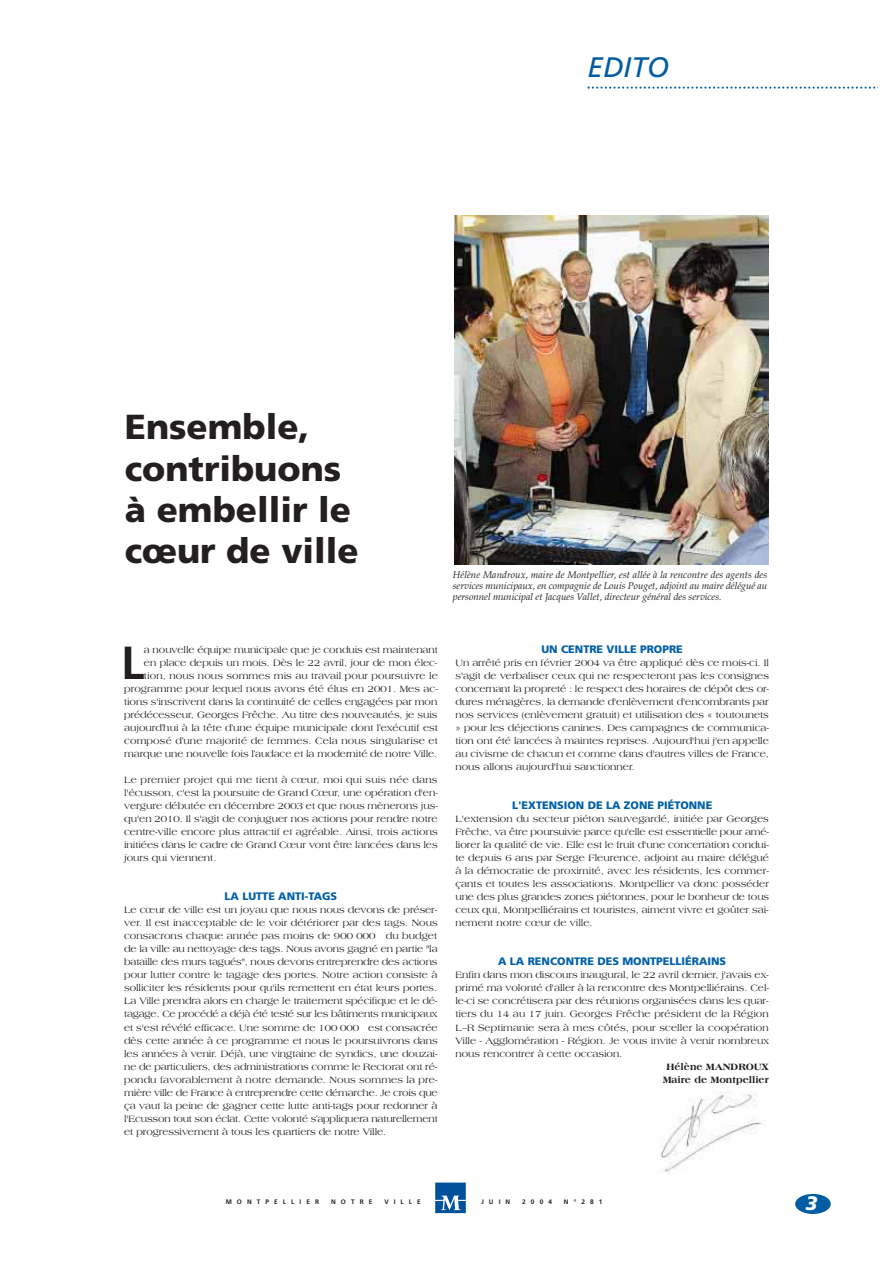
<style>
.page{position:relative;width:893px;height:1263px;background:#fff}
.page>*{position:absolute;margin:0;border:0;box-sizing:border-box;transform-origin:0 0}
.t1{font:700 46.35px "Frutiger";color:#231f20}
.t2{font:900 34.8px/41.2px "Frutiger";color:#231f20}
.t3{font:italic 28.2px "Frutiger";color:#005da3}
.t4{font:italic 900 19.5px "Frutiger";color:#fff}
.t5{font:900 10.8px "Frutiger";color:#0060a9}
.t6{font:9.75px/13px "Americana";letter-spacing:-.005em;color:#231f20;text-align:justify}
.t7{font:italic 9.75px/10.8px "Palatino";color:#231f20;text-align:justify}
.t8{font:800 9.75px/13px "Americana";color:#231f20;text-align:center}
.t9{font:700 6.45px "Frutiger";letter-spacing:.78em;color:#231f20}
</style>
<div class="page">
<img style="left:435px;top:86px;width:441px;height:1128px">
<h3 class="t3" style="left:587px;top:56px;width:83px">EDITO</h3>
<h2 class="t2" style="left:125px;top:409px;width:235px">Ensemble, contribuons à embellir le cœur de ville</h2>
<p class="t7" style="left:453px;top:570px;width:316px">Hélène Mandroux, maire de Montpellier, est allée à la rencontre des agents des services municipaux, en compagnie de Louis Pouget, adjoint au maire délégué au personnel municipal et Jacques Vallet, directeur général des services.</p>
<p class="t6" style="left:124px;top:644px;width:315px;text-align:right">a nouvelle équipe municipale que je conduis est maintenant<br>en place depuis un mois. Dès le 22 avril, jour de mon élec&shy;tion, nous nous sommes mis au travail pour poursuivre le programme pour lequel nous avons été élus en 2001. Mes ac&shy;tions s'inscrivent dans la continuité de celles engagées par mon prédécesseur, Georges Frêche. Au titre des nouveautés, je suis aujourd’hui à la tête d’une équipe municipale dont l’exécutif est composé d’une majorité de femmes. Cela nous singularise et marque une nouvelle fois l’audace et la modernité de notre Ville.</p>
<p class="t6" style="left:124px;top:774px;width:315px">Le premier projet qui me tient à cœur, moi qui suis née dans l'écusson, c'est la poursuite de Grand Cœur, une opération d'en&shy;vergure débutée en décembre 2003 et que nous mènerons jus&shy;qu'en 2010. Il s'agit de conjuguer nos actions pour rendre notre centre-ville encore plus attractif et agréable. Ainsi, trois actions initiées dans le cadre de Grand Cœur vont être lancées dans les jours qui viennent.</p>
<p class="t5" style="left:224px;top:892px;width:114px">LA LUTTE ANTI-TAGS</p>
<p class="t6" style="left:124px;top:904px;width:315px">Le cœur de ville est un joyau que nous nous devons de préser&shy;ver. Il est inacceptable de le voir détériorer par des tags. Nous consacrons chaque année pas moins de 900 000 du budget de la ville au nettoyage des tags. Nous avons gagné en partie "la bataille des murs tagués", nous devons entreprendre des actions pour lutter contre le tagage des portes. Notre action consiste à solliciter les résidents pour qu'ils remettent en état leurs portes.<br>La Ville prendra alors en charge le traitement spécifique et le dé&shy;tagage. Ce procédé a déjà été testé sur les bâtiments municipaux et s'est révélé efficace. Une somme de 100 000 est consacrée dès cette année à ce programme et nous le poursuivrons dans les années à venir. Déjà, une vingtaine de syndics, une douzai&shy;ne de particuliers, des administrations comme le Rectorat ont ré&shy;pondu favorablement à notre demande. Nous sommes la pre&shy;mière ville de France à entreprendre cette démarche. Je crois que ça vaut la peine de gagner cette lutte anti-tags pour redonner à l'Ecusson tout son éclat. Cette volonté s’appliquera naturellement et progressivement à tous les quartiers de notre Ville.</p>
<h1 class="t1" style="left:121px;top:644px;width:25px">L</h1>
<p class="t5" style="left:541px;top:644px;width:143px">UN CENTRE VILLE PROPRE</p>
<p class="t6" style="left:455px;top:657px;width:315px">Un arrêté pris en février 2004 va être appliqué dès ce mois-ci. Il s'agit de verbaliser ceux qui ne respecteront pas les consignes concernant la propreté : le respect des horaires de dépôt des or&shy;dures ménagères, la demande d'enlèvement d'encombrants par nos services (enlèvement gratuit) et utilisation des « toutounets » pour les déjections canines. Des campagnes de communica&shy;tion ont été lancées à maintes reprises. Aujourd'hui j'en appelle au civisme de chacun et comme dans d'autres villes de France, nous allons aujourd'hui sanctionner.</p>
<p class="t5" style="left:512px;top:801px;width:202px">L'EXTENSION DE LA ZONE PIÉTONNE</p>
<p class="t6" style="left:455px;top:813px;width:315px">L'extension du secteur piéton sauvegardé, initiée par Georges Frêche, va être poursuivie parce qu'elle est essentielle pour amé&shy;liorer la qualité de vie. Elle est le fruit d'une concertation condui&shy;te depuis 6 ans par Serge Fleurence, adjoint au maire délégué à la démocratie de proximité, avec les résidents, les commer&shy;çants et toutes les associations. Montpellier va donc posséder une des plus grandes zones piétonnes, pour le bonheur de tous ceux qui, Montpelliérains et touristes, aiment vivre et goûter sai&shy;nement notre cœur de ville.</p>
<p class="t5" style="left:498px;top:957px;width:230px">A LA RENCONTRE DES MONTPELLIÉRAINS</p>
<p class="t6" style="left:455px;top:969px;width:315px">Enfin dans mon discours inaugural, le 22 avril dernier, j'avais ex&shy;primé ma volonté d'aller à la rencontre des Montpelliérains. Cel&shy;le-ci se concrétisera par des réunions organisées dans les quar&shy;tiers du 14 au 17 juin. Georges Frêche président de la Région L–R Septimanie sera à mes côtés, pour sceller la coopération Ville - Agglomération - Région. Je vous invite à venir nombreux nous rencontrer à cette occasion.</p>
<p class="t8" style="left:662px;top:1060px;width:108px">Hélène MANDROUX<br>Maire de Montpellier</p>
<p class="t9" style="left:226px;top:1199px;width:95px">MONTPELLIER</p>
<p class="t9" style="left:331px;top:1199px;width:43px">NOTRE</p>
<p class="t9" style="left:384px;top:1199px;width:38px">VILLE</p>
<p class="t9" style="left:481px;top:1199px;width:30px">JUIN</p>
<p class="t9" style="left:522px;top:1199px;width:31px">2004</p>
<p class="t9" style="left:564px;top:1199px;width:40px">N°281</p>
<h3 class="t4" style="left:805px;top:1195px;width:13px">3</h3>
</div>
